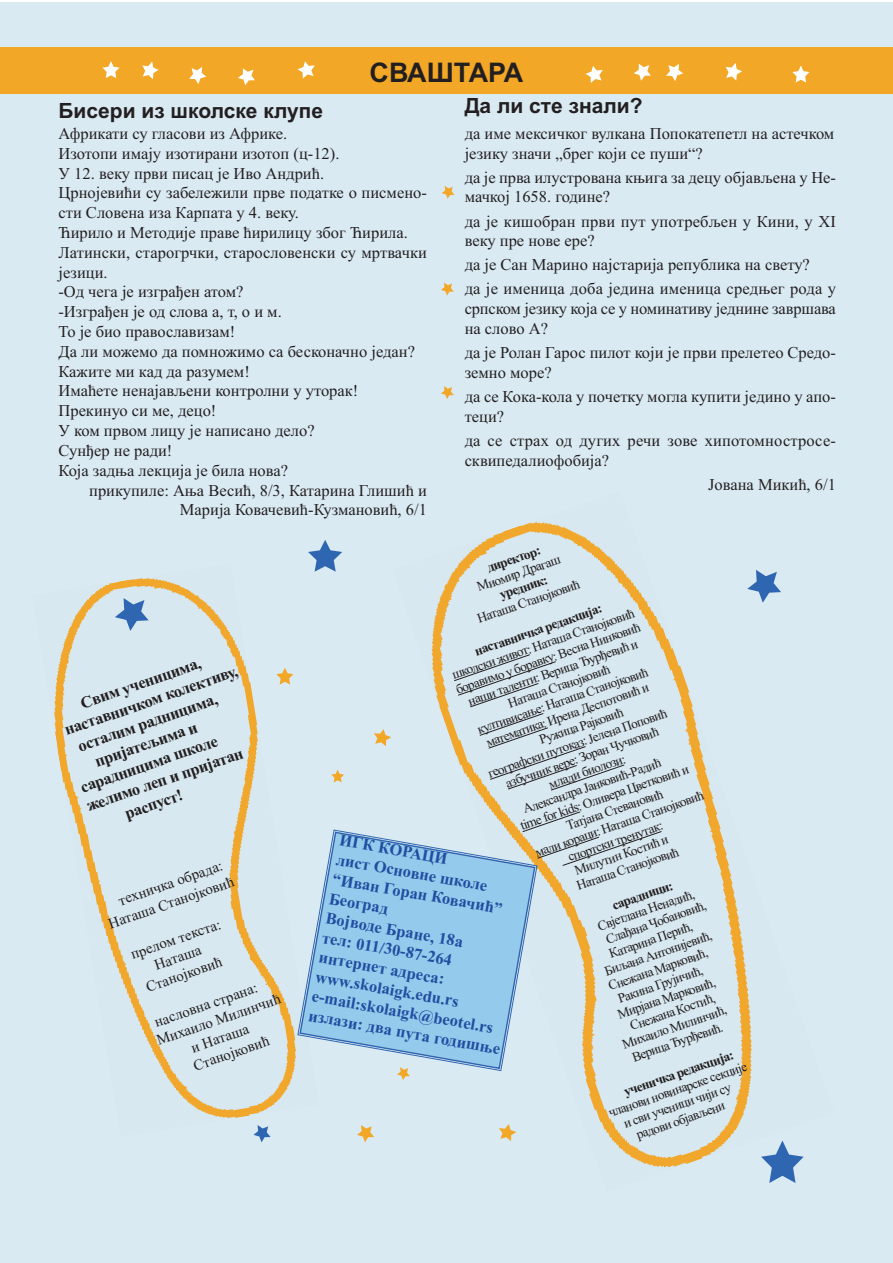
<style>
.page{position:relative;width:893px;height:1263px;background:#fff}
.page>*{position:absolute;margin:0;border:0;box-sizing:border-box;transform-origin:0 0}
.t1{font:700 27px "Arial";color:#231f20}
.t2{font:700 21px "Arial";color:#231f20}
.t3{font:16.5px/19.8px "Times New Roman";color:#231f20}
.t4{font:700 16.5px/19.8px "Times New Roman";color:#214ea1}
.t5{font:700 16.5px "Times New Roman";color:#231f20}
.t6{font:15px/18px "Times New Roman";color:#231f20}
.t7{font:13.5px "Times New Roman";color:#231f20}
.t8{font:700 13.5px "Times New Roman";color:#231f20}
</style>
<div class="page">
<div style="left:0;top:2px;width:893px;height:1260px;background:#daeaf3"></div>
<div style="left:0;top:48px;width:893px;height:46px;background:#f2a727"></div>
<img style="left:54px;top:578px;width:242px;height:540px">
<img style="left:431px;top:522px;width:321px;height:646px">
<svg style="left:298px;top:831px;width:238px;height:239px"></svg>
<svg style="left:453px;top:654px;width:172px;height:137px"></svg>
<svg style="left:522px;top:811px;width:140px;height:55px"></svg>
<svg style="left:115px;top:598px;width:34px;height:33px"></svg>
<svg style="left:747px;top:570px;width:34px;height:33px"></svg>
<svg style="left:308px;top:540px;width:34px;height:32px"></svg>
<svg style="left:253px;top:1125px;width:18px;height:17px"></svg>
<svg style="left:189px;top:67px;width:17px;height:17px"></svg>
<svg style="left:238px;top:68px;width:17px;height:17px"></svg>
<svg style="left:102px;top:61px;width:17px;height:17px"></svg>
<svg style="left:297px;top:61px;width:18px;height:17px"></svg>
<svg style="left:585px;top:66px;width:18px;height:17px"></svg>
<svg style="left:761px;top:1140px;width:43px;height:43px"></svg>
<svg style="left:634px;top:64px;width:17px;height:17px"></svg>
<svg style="left:666px;top:64px;width:17px;height:17px"></svg>
<svg style="left:726px;top:63px;width:16px;height:18px"></svg>
<svg style="left:792px;top:66px;width:17px;height:17px"></svg>
<svg style="left:142px;top:61px;width:17px;height:18px"></svg>
<svg style="left:357px;top:1125px;width:17px;height:17px"></svg>
<svg style="left:397px;top:1067px;width:13px;height:13px"></svg>
<svg style="left:499px;top:1124px;width:17px;height:17px"></svg>
<svg style="left:442px;top:186px;width:12px;height:13px"></svg>
<svg style="left:441px;top:386px;width:13px;height:13px"></svg>
<svg style="left:441px;top:283px;width:13px;height:13px"></svg>
<svg style="left:276px;top:668px;width:17px;height:17px"></svg>
<svg style="left:331px;top:770px;width:13px;height:12px"></svg>
<svg style="left:374px;top:729px;width:17px;height:17px"></svg>
<h1 class="t1" style="left:370px;top:57px;width:155px">СВАШТАРА</h1>
<p class="t2" style="left:465px;top:94px;width:179px">Да ли сте знали?</p>
<p class="t3" style="left:465px;top:123px;width:371px">да име мексичког вулкана Попокатепетл на астечком језику значи „брег који се пуши“?</p>
<p class="t3" style="left:465px;top:167px;width:373px">да је прва илустрована књига за децу објављена у Не&shy;мачкој 1658. године?</p>
<p class="t3" style="left:465px;top:211px;width:373px">да је кишобран први пут употребљен у Кини, у XI веку пре нове ере?</p>
<p class="t3" style="left:465px;top:253px;width:373px;line-height:24px">да је Сан Марино најстарија република на свету?<br>да је именица доба једина именица средњег рода у</p>
<p class="t3" style="left:465px;top:299px;width:373px">српском језику која се у номинативу једнине завршава на слово А?</p>
<p class="t3" style="left:465px;top:342px;width:373px">да је Ролан Гарос пилот који је први прелетео Средо&shy;земно море?</p>
<p class="t3" style="left:465px;top:386px;width:373px">да се Кока-кола у почетку могла купити једино у апо&shy;теци?</p>
<p class="t3" style="left:465px;top:430px;width:373px">да се страх од дугих речи зове хипотомностросе&shy;сквипедалиофобија?</p>
<p class="t3" style="left:708px;top:475px;width:129px">Јована Микић, 6/1</p>
<p class="t2" style="left:58px;top:98px;width:266px">Бисери из школске клупе</p>
<p class="t3" style="left:58px;top:123px;width:370px">Африкати су гласови из Африке.<br>Изотопи имају изотирани изотоп (ц-12).<br>У 12. веку први писац је Иво Андрић.<br>Црнојевићи су забележили прве податке о писмено&shy;сти Словена иза Карпата у 4. веку.<br>Ћирило и Методије праве ћирилицу због Ћирила.<br>Латински, старогрчки, старословенски су мртвачки језици.<br>-Од чега је изграђен атом?<br>-Изграђен је од слова а, т, о и м.<br>То је био православизам!<br>Да ли можемо да помножимо са бесконачно један?<br>Кажите ми кад да разумем!<br>Имаћете ненајављени контролни у уторак!<br>Прекинуо си ме, децо!<br>У ком првом лицу је написано дело?<br>Сунђер не ради!<br>Која задња лекција је била нова?</p>
<p class="t3" style="left:89px;top:480px;width:339px;text-align:right">прикупиле: Ања Весић, 8/3, Катарина Глишић и<br>Марија Ковачевић-Кузмановић, 6/1</p>
<p class="t5" style="left:78px;top:694px;width:128px;rotate:-19deg">Свим ученицима,</p>
<p class="t5" style="left:62px;top:720px;width:184px;rotate:-19deg">наставничком колективу,</p>
<p class="t5" style="left:75px;top:737px;width:148px;rotate:-19deg">осталим радницима,</p>
<p class="t5" style="left:92px;top:752px;width:109px;rotate:-19deg">пријатељима и</p>
<p class="t5" style="left:78px;top:778px;width:146px;rotate:-19deg">сарадницима школе</p>
<p class="t5" style="left:84px;top:797px;width:166px;rotate:-19deg">желимо леп и пријатан</p>
<p class="t5" style="left:122px;top:804px;width:62px;rotate:-19deg">распуст!</p>
<p class="t6" style="left:100px;top:897px;width:133px;line-height:18.8px;text-indent:17px;rotate:-19deg">техничка обрада:<br>Наташа Станојковић</p>
<p class="t6" style="left:128px;top:946px;width:96px;text-align:center;rotate:-19deg">прелом текста:<br>Наташа<br>Станојковић</p>
<p class="t6" style="left:152px;top:1014px;width:110px;rotate:-19deg">насловна страна:</p>
<p class="t6" style="left:154px;top:1032px;width:132px;rotate:-19deg">Михаило Милинчић</p>
<p class="t6" style="left:188px;top:1039px;width:62px;rotate:-19deg">и Наташа</p>
<p class="t6" style="left:191px;top:1057px;width:81px;rotate:-19deg">Станојковић</p>
<p class="t8" style="left:485px;top:560px;width:57px;rotate:-19deg">директор:</p>
<p class="t7" style="left:475px;top:579px;width:89px;rotate:-19deg">Миомир Драгаш</p>
<p class="t8" style="left:497px;top:587px;width:52px;rotate:-19deg">уредник:</p>
<p class="t7" style="left:475px;top:611px;width:109px;rotate:-19deg">Наташа Станојковић</p>
<p class="t8" style="left:472px;top:644px;width:136px;rotate:-19deg">наставничка редакција:</p>
<p class="t7" style="left:450px;top:667px;width:194px;rotate:-19deg">школски живот: Наташа Станојковић</p>
<p class="t7" style="left:454px;top:682px;width:196px;rotate:-19deg">боравимо у боравку: Весна Нинковић</p>
<p class="t7" style="left:466px;top:694px;width:181px;rotate:-19deg">наши таленти: Верица Ђурђевић и</p>
<p class="t7" style="left:506px;top:696px;width:109px;rotate:-19deg">Наташа Станојковић</p>
<p class="t7" style="left:475px;top:722px;width:181px;rotate:-19deg">култивисање: Наташа Станојковић</p>
<p class="t7" style="left:484px;top:735px;width:173px;rotate:-19deg">математика: Ирена Деспотовић и</p>
<p class="t7" style="left:537px;top:732px;width:89px;rotate:-19deg">Ружица Рајковић</p>
<p class="t7" style="left:486px;top:766px;width:190px;rotate:-19deg">географски путоказ: Јелена Поповић</p>
<p class="t7" style="left:503px;top:776px;width:162px;rotate:-19deg">азбучник вере: Зоран Чучковић</p>
<p class="t7" style="left:546px;top:777px;width:82px;rotate:-19deg">млади биолози:</p>
<p class="t7" style="left:521px;top:802px;width:147px;rotate:-19deg">Александра Јанковић-Радић</p>
<p class="t7" style="left:518px;top:818px;width:179px;rotate:-19deg">time for kids: Оливера Цветковић и</p>
<p class="t7" style="left:564px;top:818px;width:103px;rotate:-19deg">Татјана Стевановић</p>
<p class="t7" style="left:533px;top:845px;width:179px;rotate:-19deg">мали кораци: Наташа Станојковић</p>
<p class="t7" style="left:566px;top:849px;width:101px;rotate:-19deg">спортски тренутак:</p>
<p class="t4" style="left:341px;top:830px;width:111px;rotate:10deg">ИГК КОРАЦИ</p>
<p class="t4" style="left:335px;top:869px;width:173px;rotate:10deg">“Иван Горан Ковачић”<br>Београд</p>
<p class="t4" style="left:324px;top:927px;width:133px;rotate:10deg">тел: 011/30-87-264</p>
<p class="t7" style="left:572px;top:863px;width:100px;rotate:-19deg">Милутин Костић и</p>
<p class="t7" style="left:574px;top:878px;width:109px;rotate:-19deg">Наташа Станојковић</p>
<p class="t4" style="left:338px;top:849px;width:155px;rotate:10deg">лист Основне школе</p>
<p class="t8" style="left:610px;top:898px;width:65px;rotate:-19deg">сарадници:</p>
<p class="t7" style="left:595px;top:919px;width:103px;rotate:-19deg">Свјетлана Ненадић,</p>
<p class="t7" style="left:604px;top:932px;width:107px;rotate:-19deg">Слађана Чобановић,</p>
<p class="t4" style="left:328px;top:908px;width:141px;rotate:10deg">Војводе Бране, 18а</p>
<p class="t4" style="left:321px;top:947px;width:196px;rotate:10deg">интернет адреса: www.skolaigk.edu.rs e-mail:skolaigk@beotel.rs излази: два пута годишње</p>
<p class="t7" style="left:607px;top:946px;width:89px;rotate:-19deg">Катарина Перић,</p>
<p class="t7" style="left:602px;top:964px;width:114px;rotate:-19deg">Биљана Антонијевић,</p>
<p class="t7" style="left:606px;top:978px;width:106px;rotate:-19deg">Снежана Марковић,</p>
<p class="t7" style="left:616px;top:991px;width:91px;rotate:-19deg">Ракина Грујичић,</p>
<p class="t7" style="left:615px;top:1007px;width:104px;rotate:-19deg">Мирјана Марковић,</p>
<p class="t7" style="left:628px;top:1018px;width:91px;rotate:-19deg">Снежана Костић,</p>
<p class="t7" style="left:620px;top:1037px;width:111px;rotate:-19deg">Михаило Милинчић,</p>
<p class="t7" style="left:630px;top:1049px;width:97px;rotate:-19deg">Верица Ђурђевић.</p>
<p class="t8" style="left:622px;top:1084px;width:117px;rotate:-19deg">ученичка редакција:</p>
<p class="t7" style="left:606px;top:1105px;width:147px;rotate:-19deg">чланови новинарске секције</p>
<p class="t7" style="left:621px;top:1116px;width:114px;rotate:-19deg">и сви ученици чији су</p>
<p class="t7" style="left:634px;top:1127px;width:95px;rotate:-19deg">радови објављени</p>
</div>
